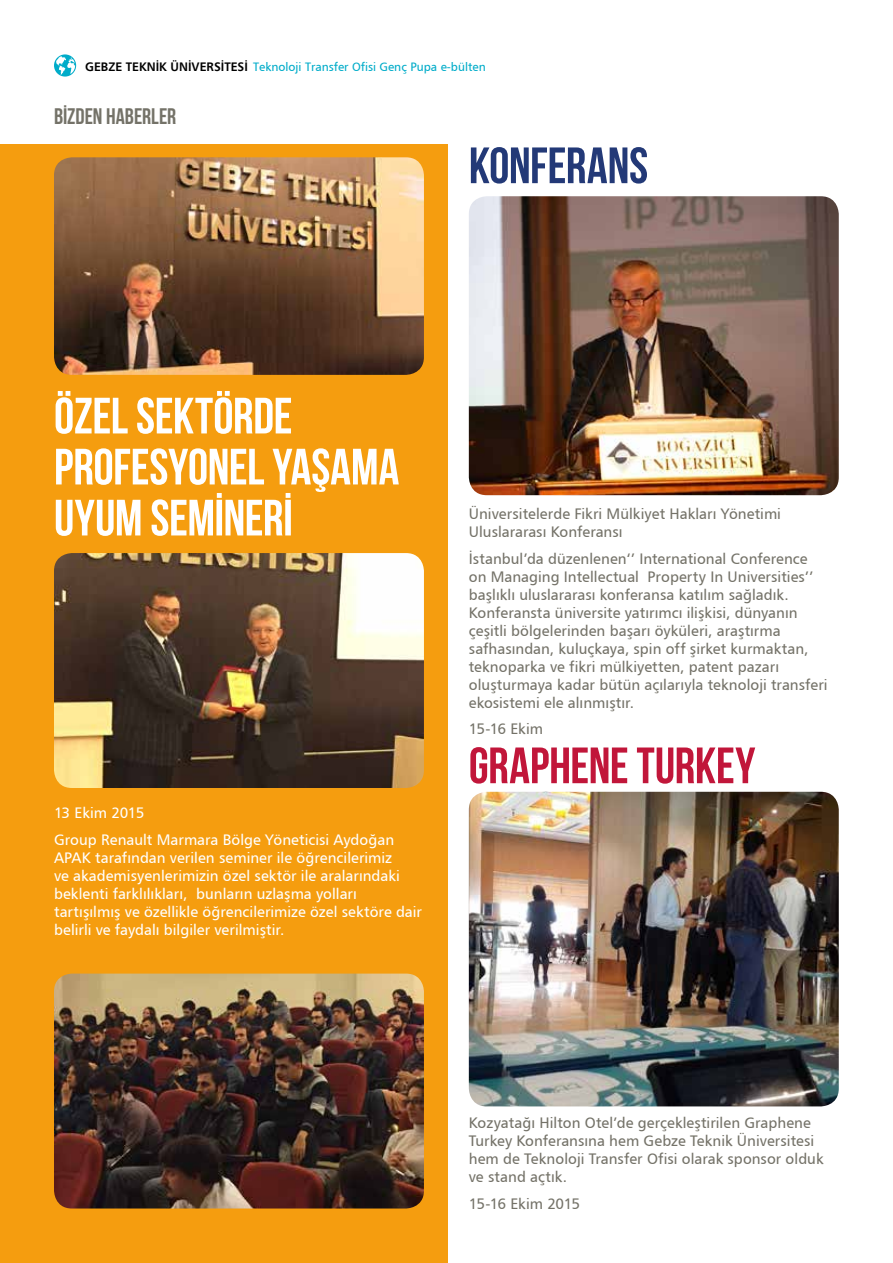
<style>
.page{position:relative;width:893px;height:1263px;background:#fff}
.page>*{position:absolute;margin:0;border:0;box-sizing:border-box;transform-origin:0 0}
.t1{font:700 51px/51px "Bebas Neue";letter-spacing:-.005em;color:#fff}
.t2{font:700 51px "Bebas Neue";letter-spacing:-.005em;color:#c1163a}
.t3{font:700 51px "Bebas Neue";letter-spacing:-.005em;color:#233977}
.t4{font:700 22.5px "Bebas Neue";letter-spacing:-.005em;color:#747268}
.t5{font:15px/18px "Humanist 777 BT Roman B";color:#747268}
.t6{font:15px/18px "Humanist 777 BT Roman B";color:#fff}
.t7{font:15px "Humanist 777 BT Roman B";letter-spacing:-.025em;color:#747268}
.t8{font:12px "Humanist 777 BT Roman B";color:#00acc9}
.s1{font-family:"Humanist 777 BT Bold B";font-size:12.15px;color:#000}
</style>
<div class="page">
<div style="left:1px;top:145px;width:447px;height:1118px;background:#f59d0f"></div>
<svg style="left:54px;top:54px;width:22px;height:23px"></svg>
<img style="left:54px;top:157px;width:370px;height:218px">
<img style="left:54px;top:553px;width:370px;height:235px">
<img style="left:54px;top:973px;width:370px;height:235px">
<img style="left:469px;top:196px;width:370px;height:299px">
<img style="left:469px;top:792px;width:370px;height:314px">
<p class="t8" style="left:85px;top:59px;width:402px"><span class="s1">GEBZE TEKNİK ÜNİVERSİTESİ</span> Teknoloji Transfer Ofisi Genç Pupa e-bülten</p>
<h2 class="t4" style="left:54px;top:104px;width:124px">BİZDEN HABERLER</h2>
<h1 class="t3" style="left:469px;top:138px;width:181px">KONFERANS</h1>
<h1 class="t1" style="left:54px;top:390px;width:347px">ÖZEL SEKTÖRDE<br>PROFESYONEL YAŞAMA<br>UYUM SEMİNERİ</h1>
<p class="t6" style="left:54px;top:799px;width:342px;line-height:26.5px">13 Ekim 2015<br>Group Renault Marmara Bölge Yöneticisi Aydoğan</p>
<p class="t6" style="left:54px;top:848px;width:370px">APAK tarafından verilen seminer ile öğrencilerimiz<br>ve akademisyenlerimizin özel sektör ile aralarındaki beklenti farklılıkları, bunların uzlaşma yolları tartışılmış ve özellikle öğrencilerimize özel sektöre dair belirli ve faydalı bilgiler verilmiştir.</p>
<p class="t5" style="left:469px;top:505px;width:314px">Üniversitelerde Fikri Mülkiyet Hakları Yönetimi<br>Uluslararası Konferansı</p>
<p class="t5" style="left:469px;top:549px;width:360px">İstanbul’da düzenlenen‘’ International Conference on Managing Intellectual Property In Universities’’ başlıklı uluslararası konferansa katılım sağladık.<br>Konferansta üniversite yatırımcı ilişkisi, dünyanın çeşitli bölgelerinden başarı öyküleri, araştırma safhasından, kuluçkaya, spin off şirket kurmaktan, teknoparka ve fikri mülkiyetten, patent pazarı oluşturmaya kadar bütün açılarıyla teknoloji transferi ekosistemi ele alınmıştır.</p>
<p class="t5" style="left:469px;top:720px;width:76px">15-16 Ekim</p>
<h1 class="t2" style="left:469px;top:738px;width:288px">GRAPHENE TURKEY</h1>
<p class="t5" style="left:469px;top:1114px;width:356px">Kozyatağı Hilton Otel’de gerçekleştirilen Graphene Turkey Konferansına hem Gebze Teknik Üniversitesi hem de Teknoloji Transfer Ofisi olarak sponsor olduk ve stand açtık.</p>
<p class="t7" style="left:469px;top:1194px;width:113px">15-16 Ekim 2015</p>
</div>
